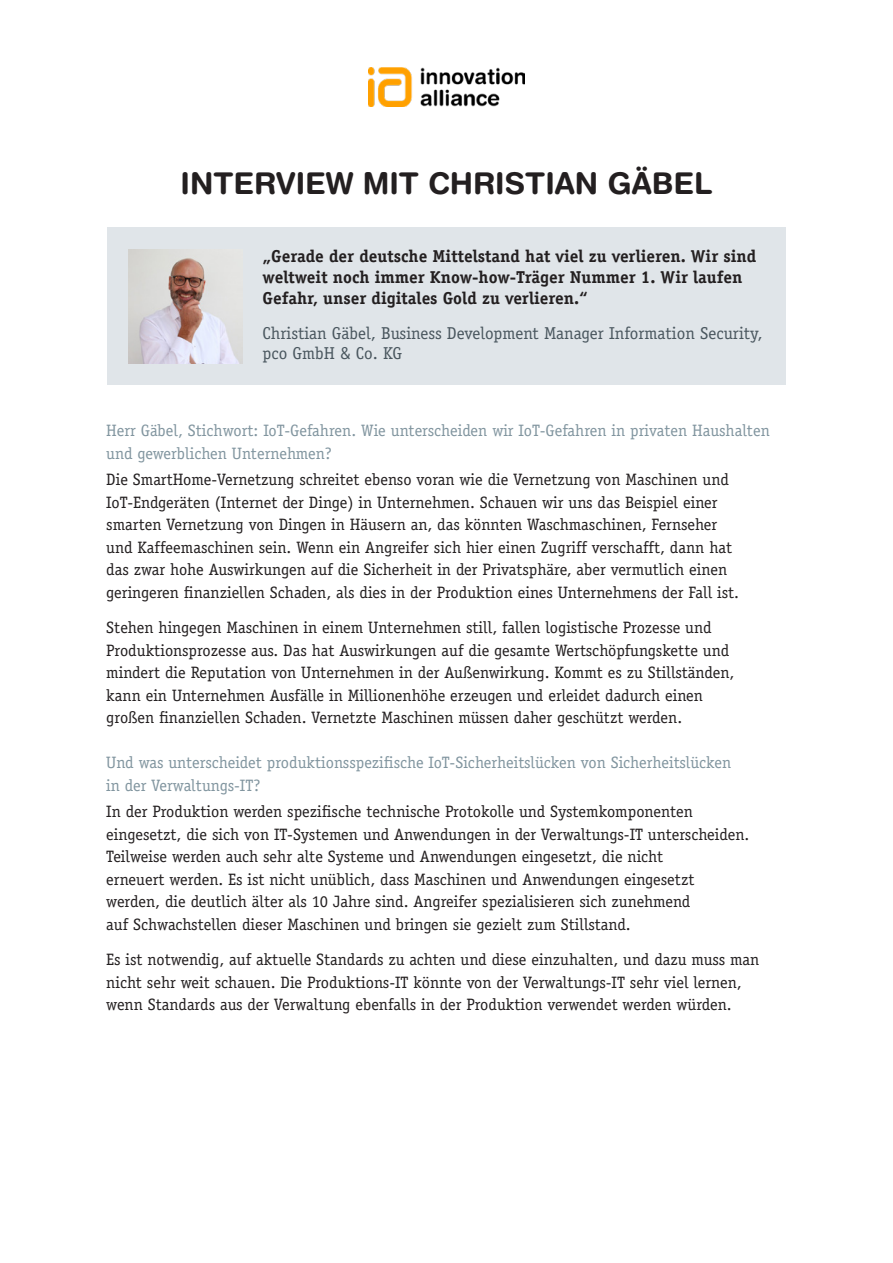
<style>
.page{position:relative;width:893px;height:1263px;background:#fff}
.page>*{position:absolute;margin:0;border:0;box-sizing:border-box;transform-origin:0 0}
.t1{font:700 30px "Helvetica Rounded";color:#231f20}
.t2{font:700 17.25px/20.7px "Officina Serif Std";color:#231f20}
.t3{font:17.25px/20.7px "Officina Serif Std";color:#49565e}
.t4{font:16.5px/22.5px "Officina Serif Std";color:#231f20}
.t5{font:16.5px/22.5px "Officina Serif Std";color:#81959f}
</style>
<div class="page">
<img style="left:369px;top:67px;width:155px;height:39px">
<div style="left:107px;top:227px;width:679px;height:158px;background:#e0e5e9"></div>
<img style="left:129px;top:249px;width:114px;height:114px">
<h1 class="t1" style="left:181px;top:165px;width:533px">INTERVIEW MIT CHRISTIAN GÄBEL</h1>
<p class="t2" style="left:263px;top:246px;width:495px">„Gerade der deutsche Mittelstand hat viel zu verlieren. Wir sind weltweit noch immer Know-how-Träger Nummer 1. Wir laufen<br>Gefahr, unser digitales Gold zu verlieren.“</p>
<p class="t3" style="left:263px;top:323px;width:502px">Christian Gäbel, Business Development Manager Information Security, pco GmbH &amp; Co. KG</p>
<p class="t5" style="left:106px;top:419px;width:665px">Herr Gäbel, Stichwort: IoT-Gefahren. Wie unterscheiden wir IoT-Gefahren in privaten Haushalten und gewerblichen Unternehmen?</p>
<p class="t4" style="left:106px;top:468px;width:634px">Die SmartHome-Vernetzung schreitet ebenso voran wie die Vernetzung von Maschinen und IoT-Endgeräten (Internet der Dinge) in Unternehmen. Schauen wir uns das Beispiel einer smarten Vernetzung von Dingen in Häusern an, das könnten Waschmaschinen, Fernseher und Kaffeemaschinen sein. Wenn ein Angreifer sich hier einen Zugriff verschafft, dann hat das zwar hohe Auswirkungen auf die Sicherheit in der Privatsphäre, aber vermutlich einen geringeren finanziellen Schaden, als dies in der Produktion eines Unternehmens der Fall ist.</p>
<p class="t4" style="left:106px;top:616px;width:630px">Stehen hingegen Maschinen in einem Unternehmen still, fallen logistische Prozesse und Produktionsprozesse aus. Das hat Auswirkungen auf die gesamte Wertschöpfungskette und mindert die Reputation von Unternehmen in der Außenwirkung. Kommt es zu Stillständen, kann ein Unternehmen Ausfälle in Millionenhöhe erzeugen und erleidet dadurch einen großen finanziellen Schaden. Vernetzte Maschinen müssen daher geschützt werden.</p>
<p class="t5" style="left:106px;top:751px;width:626px">Und was unterscheidet produktionsspezifische IoT-Sicherheitslücken von Sicherheitslücken in der Verwaltungs-IT?</p>
<p class="t4" style="left:106px;top:800px;width:645px">In der Produktion werden spezifische technische Protokolle und Systemkomponenten eingesetzt, die sich von IT-Systemen und Anwendungen in der Verwaltungs-IT unterscheiden.<br>Teilweise werden auch sehr alte Systeme und Anwendungen eingesetzt, die nicht<br>erneuert werden. Es ist nicht unüblich, dass Maschinen und Anwendungen eingesetzt werden, die deutlich älter als 10 Jahre sind. Angreifer spezialisieren sich zunehmend<br>auf Schwachstellen dieser Maschinen und bringen sie gezielt zum Stillstand.</p>
<p class="t4" style="left:106px;top:948px;width:655px">Es ist notwendig, auf aktuelle Standards zu achten und diese einzuhalten, und dazu muss man nicht sehr weit schauen. Die Produktions-IT könnte von der Verwaltungs-IT sehr viel lernen, wenn Standards aus der Verwaltung ebenfalls in der Produktion verwendet werden würden.</p>
</div>
